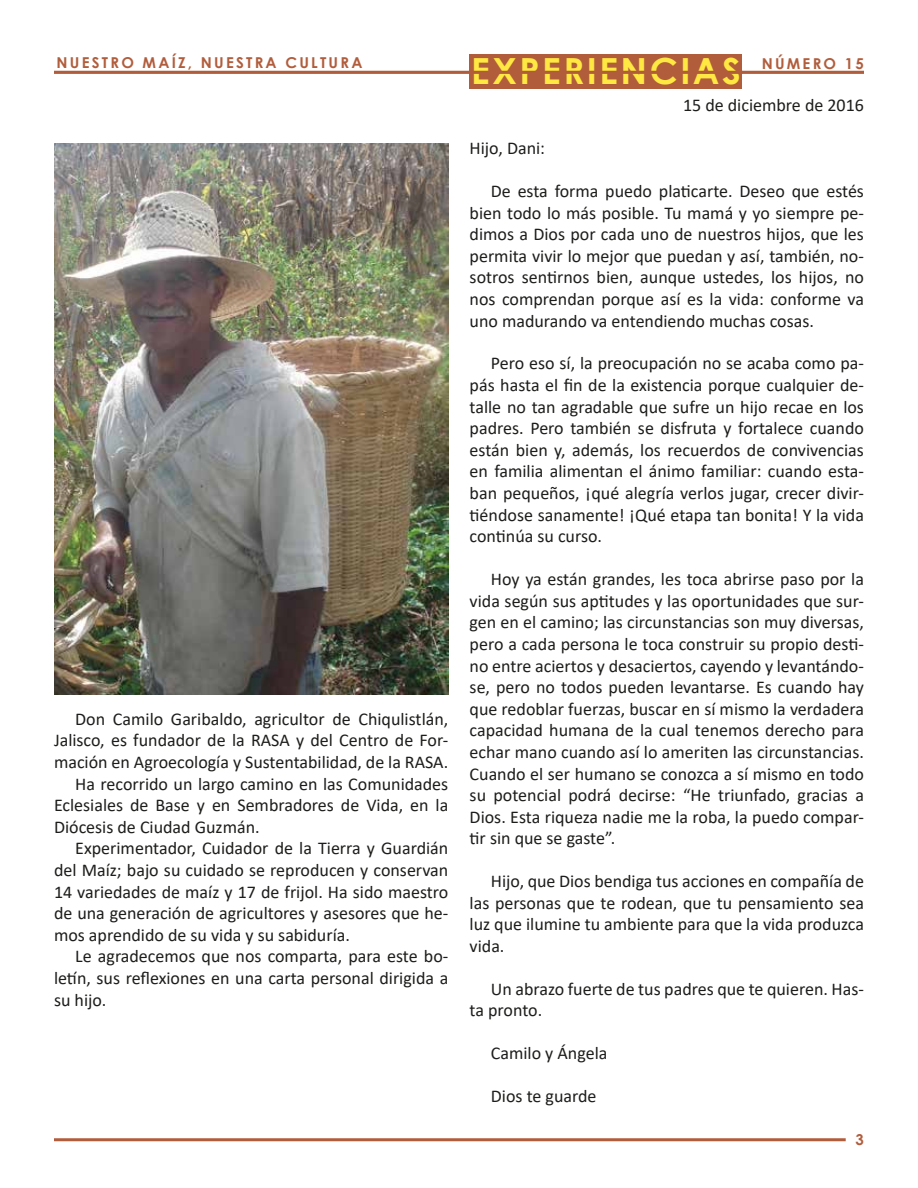
<style>
.page{position:relative;width:918px;height:1188px;background:#fff}
.page>*{position:absolute;margin:0;border:0;box-sizing:border-box;transform-origin:0 0}
.t1{font:700 36px "Century Gothic";letter-spacing:.07em;color:#ffe841}
.t2{font:18px/21.6px "Calibri";color:#1d1d1b;text-align:justify}
.t3{font:700 15px "Century Gothic";letter-spacing:.15em;color:#b15d3c}
</style>
<div class="page">
<hr style="left:54px;top:71px;width:810px;height:3px;background:#b15d3c">
<hr style="left:54px;top:1138px;width:792px;height:3px;background:#b15d3c">
<img style="left:54px;top:144px;width:394px;height:551px">
<div style="left:470px;top:54px;width:272px;height:34px;background:#b15d3c"></div>
<p class="t3" style="left:57px;top:52px;width:307px">NUESTRO MAÍZ, NUESTRA CULTURA</p>
<p class="t3" style="left:762px;top:52px;width:104px">NÚMERO 15</p>
<h1 class="t1" style="left:471px;top:44px;width:271px">EXPERIENCIAS</h1>
<p class="t2" style="left:75px;top:708px;width:375px">Don Camilo Garibaldo, agricultor de Chiqulistlán,</p>
<p class="t2" style="left:54px;top:729px;width:396px">Jalisco, es fundador de la RASA y del Centro de For-</p>
<p class="t2" style="left:54px;top:751px;width:396px">mación en Agroecología y Sustentabilidad, de la RASA.</p>
<p class="t2" style="left:75px;top:772px;width:375px">Ha recorrido un largo camino en las Comunidades</p>
<p class="t2" style="left:54px;top:794px;width:396px">Eclesiales de Base y en Sembradores de Vida, en la</p>
<p class="t2" style="left:54px;top:816px;width:207px">Diócesis de Ciudad Guzmán.</p>
<p class="t2" style="left:75px;top:837px;width:375px">Experimentador, Cuidador de la Tierra y Guardián</p>
<p class="t2" style="left:54px;top:859px;width:396px">del Maíz; bajo su cuidado se reproducen y conservan</p>
<p class="t2" style="left:54px;top:880px;width:396px">14 variedades de maíz y 17 de frijol. Ha sido maestro</p>
<p class="t2" style="left:54px;top:902px;width:396px">de una generación de agricultores y asesores que he-</p>
<p class="t2" style="left:54px;top:924px;width:297px">mos aprendido de su vida y su sabiduría.</p>
<p class="t2" style="left:75px;top:945px;width:375px">Le agradecemos que nos comparta, para este bo-</p>
<p class="t2" style="left:54px;top:967px;width:396px">letín, sus reflexiones en una carta personal dirigida a</p>
<p class="t2" style="left:54px;top:988px;width:54px">su hijo.</p>
<p class="t2" style="left:683px;top:94px;width:182px">15 de diciembre de 2016</p>
<p class="t2" style="left:470px;top:137px;width:77px">Hijo, Dani:</p>
<p class="t2" style="left:470px;top:180px;width:396px;text-indent:21px">De esta forma puedo platicarte. Deseo que estés bien todo lo más posible. Tu mamá y yo siempre pe&shy;dimos a Dios por cada uno de nuestros hijos, que les permita vivir lo mejor que puedan y así, también, no&shy;sotros sentirnos bien, aunque ustedes, los hijos, no nos comprendan porque así es la vida: conforme va uno madurando va entendiendo muchas cosas.</p>
<p class="t2" style="left:470px;top:352px;width:396px;text-indent:21px">Pero eso sí, la preocupación no se acaba como pa&shy;pás hasta el fin de la existencia porque cualquier de&shy;talle no tan agradable que sufre un hijo recae en los padres. Pero también se disfruta y fortalece cuando están bien y, además, los recuerdos de convivencias en familia alimentan el ánimo familiar: cuando esta&shy;ban pequeños, ¡qué alegría verlos jugar, crecer divir&shy;tiéndose sanamente! ¡Qué etapa tan bonita! Y la vida continúa su curso.</p>
<p class="t2" style="left:470px;top:568px;width:396px;text-indent:21px">Hoy ya están grandes, les toca abrirse paso por la vida según sus aptitudes y las oportunidades que sur&shy;gen en el camino; las circunstancias son muy diversas, pero a cada persona le toca construir su propio desti&shy;no entre aciertos y desaciertos, cayendo y levantándo&shy;se, pero no todos pueden levantarse. Es cuando hay que redoblar fuerzas, buscar en sí mismo la verdadera capacidad humana de la cual tenemos derecho para echar mano cuando así lo ameriten las circunstancias.<br>Cuando el ser humano se conozca a sí mismo en todo su potencial podrá decirse: “He triunfado, gracias a Dios. Esta riqueza nadie me la roba, la puedo compar&shy;tir sin que se gaste”.</p>
<p class="t2" style="left:470px;top:870px;width:396px;text-indent:21px">Hijo, que Dios bendiga tus acciones en compañía de las personas que te rodean, que tu pensamiento sea luz que ilumine tu ambiente para que la vida produzca vida.</p>
<p class="t2" style="left:470px;top:978px;width:396px;text-indent:21px">Un abrazo fuerte de tus padres que te quieren. Has&shy;ta pronto.</p>
<p class="t2" style="left:491px;top:1042px;width:118px">Camilo y Ángela</p>
<p class="t2" style="left:491px;top:1085px;width:107px">Dios te guarde</p>
<p class="t3" style="left:856px;top:1128px;width:10px">3</p>
</div>
